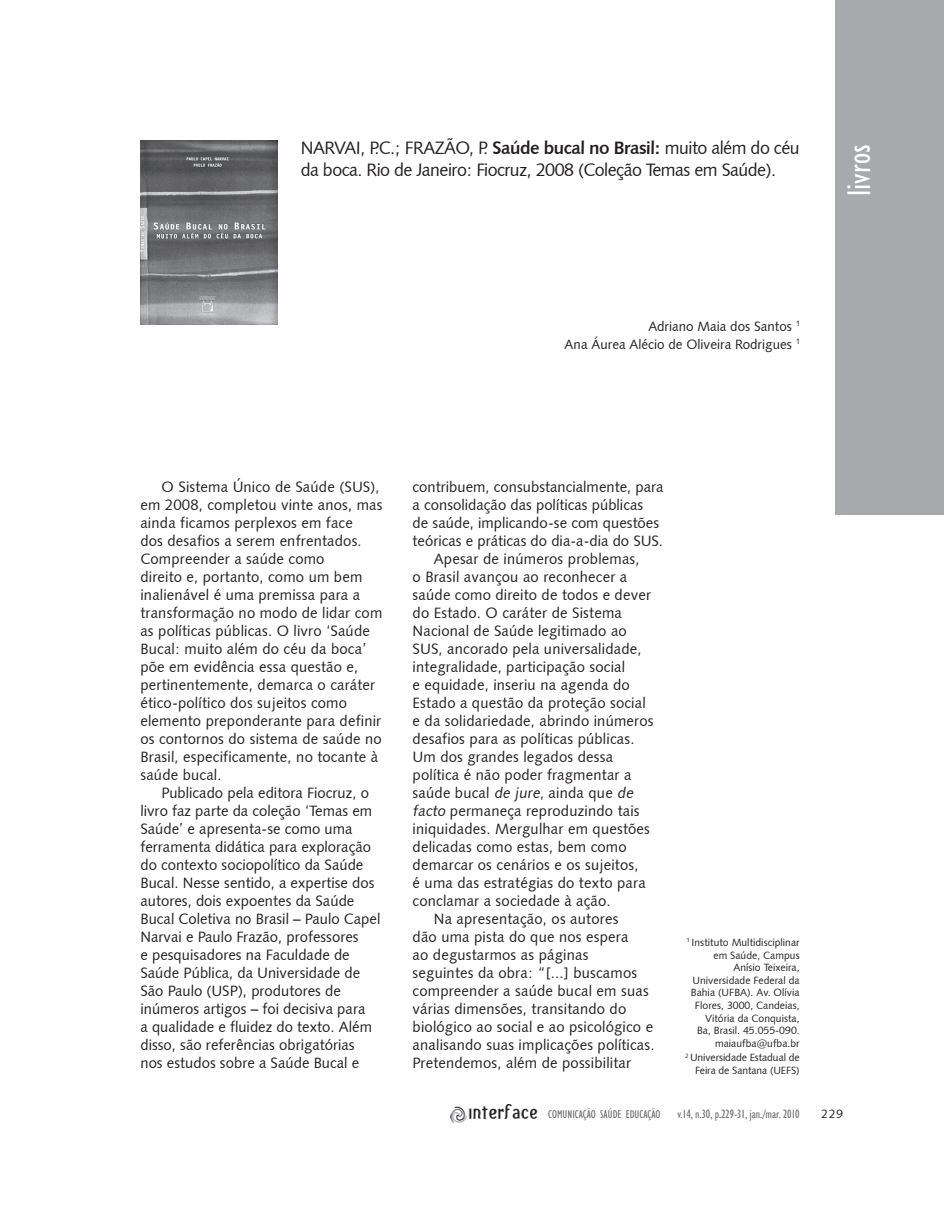
<style>
.page{position:relative;width:944px;height:1214px;background:#fff}
.page>*{position:absolute;margin:0;border:0;box-sizing:border-box;transform-origin:0 0}
.t1{font:condensed 33px "Humanist 521 BT";color:#fff}
.t2{font:18px/21.6px "Humanist 531 BT Roman A";letter-spacing:-.03em;color:#231f20}
.t3{font:15px/18px "Humanist 531 BT Roman A";letter-spacing:.01em;color:#231f20}
.t4{font:13.5px/18px "Humanist 531 BT Roman A";color:#231f20;text-align:right}
.t5{font:condensed 12px "Humanist 521 BT";color:#6c6d70}
.t6{font:12px "Humanist 531 BT Roman A";color:#231f20}
.t7{font:condensed 11.25px "Humanist 521 BT";color:#6c6d70}
.t8{font:10.5px/12.6px "Humanist 531 BT Roman A";color:#231f20;text-align:right}
.s1{font-family:"Humanist 531 BT Bold A"}
</style>
<div class="page">
<div style="left:835px;top:0;width:109px;height:515px;background:#a8a9ad"></div>
<img style="left:451px;top:1104px;width:87px;height:18px">
<img style="left:140px;top:140px;width:137px;height:184px">
<p class="t2" style="left:301px;top:137px;width:500px">NARVAI, P.C.; FRAZÃO, P. <span class="s1">Saúde bucal no Brasil:</span> muito além do céu da boca. Rio de Janeiro: Fiocruz, 2008 (Coleção Temas em Saúde).</p>
<h1 class="t1" style="left:840px;top:196px;width:53px;rotate:-90deg">livros</h1>
<p class="t4" style="left:564px;top:317px;width:237px">Adriano Maia dos Santos <sup>1<br></sup>Ana Áurea Alécio de Oliveira Rodrigues <sup>1</sup></p>
<p class="t3" style="left:140px;top:477px;width:244px;text-indent:21px">O Sistema Único de Saúde (SUS), em 2008, completou vinte anos, mas ainda ficamos perplexos em face<br>dos desafios a serem enfrentados.<br>Compreender a saúde como<br>direito e, portanto, como um bem inalienável é uma premissa para a transformação no modo de lidar com as políticas públicas. O livro ‘Saúde<br>Bucal: muito além do céu da boca’ põe em evidência essa questão e, pertinentemente, demarca o caráter ético-político dos sujeitos como elemento preponderante para definir os contornos do sistema de saúde no<br>Brasil, especificamente, no tocante à saúde bucal.</p>
<p class="t3" style="left:140px;top:783px;width:241px;text-indent:21px">Publicado pela editora Fiocruz, o livro faz parte da coleção ‘Temas em Saúde’ e apresenta-se como uma ferramenta didática para exploração do contexto sociopolítico da Saúde Bucal. Nesse sentido, a expertise dos autores, dois expoentes da Saúde Bucal Coletiva no Brasil – Paulo Capel Narvai e Paulo Frazão, professores<br>e pesquisadores na Faculdade de Saúde Pública, da Universidade de São Paulo (USP), produtores de inúmeros artigos – foi decisiva para<br>a qualidade e fluidez do texto. Além disso, são referências obrigatórias nos estudos sobre a Saúde Bucal e</p>
<p class="t3" style="left:412px;top:477px;width:252px">contribuem, consubstancialmente, para</p>
<p class="t3" style="left:412px;top:495px;width:232px">a consolidação das políticas públicas</p>
<p class="t3" style="left:412px;top:513px;width:248px">de saúde, implicando-se com questões</p>
<p class="t3" style="left:412px;top:531px;width:252px">teóricas e práticas do dia-a-dia do SUS.</p>
<p class="t3" style="left:434px;top:549px;width:207px">Apesar de inúmeros problemas,</p>
<p class="t3" style="left:412px;top:567px;width:216px">o Brasil avançou ao reconhecer a</p>
<p class="t3" style="left:412px;top:585px;width:240px">saúde como direito de todos e dever</p>
<p class="t3" style="left:412px;top:603px;width:211px">do Estado. O caráter de Sistema</p>
<p class="t3" style="left:412px;top:621px;width:216px">Nacional de Saúde legitimado ao</p>
<p class="t3" style="left:412px;top:639px;width:230px">SUS, ancorado pela universalidade,</p>
<p class="t3" style="left:412px;top:657px;width:214px">integralidade, participação social</p>
<p class="t3" style="left:412px;top:675px;width:219px">e equidade, inseriu na agenda do</p>
<p class="t3" style="left:412px;top:693px;width:234px">Estado a questão da proteção social</p>
<p class="t3" style="left:412px;top:711px;width:242px">e da solidariedade, abrindo inúmeros</p>
<p class="t3" style="left:412px;top:729px;width:223px">desafios para as políticas públicas.</p>
<p class="t3" style="left:412px;top:747px;width:202px">Um dos grandes legados dessa</p>
<p class="t3" style="left:412px;top:765px;width:220px">política é não poder fragmentar a</p>
<p class="t3" style="left:412px;top:783px;width:225px">saúde bucal de jure, ainda que de</p>
<p class="t3" style="left:412px;top:801px;width:228px">facto permaneça reproduzindo tais</p>
<p class="t3" style="left:412px;top:819px;width:239px">iniquidades. Mergulhar em questões</p>
<p class="t3" style="left:412px;top:837px;width:215px">delicadas como estas, bem como</p>
<p class="t3" style="left:412px;top:855px;width:227px">demarcar os cenários e os sujeitos,</p>
<p class="t3" style="left:412px;top:873px;width:235px">é uma das estratégias do texto para</p>
<p class="t3" style="left:412px;top:891px;width:200px">conclamar a sociedade à ação.</p>
<p class="t3" style="left:434px;top:909px;width:186px">Na apresentação, os autores</p>
<p class="t3" style="left:412px;top:927px;width:217px">dão uma pista do que nos espera</p>
<p class="t3" style="left:412px;top:945px;width:177px">ao degustarmos as páginas</p>
<p class="t3" style="left:412px;top:963px;width:226px">seguintes da obra: “[...] buscamos</p>
<p class="t3" style="left:412px;top:981px;width:238px">compreender a saúde bucal em suas</p>
<p class="t3" style="left:412px;top:999px;width:215px">várias dimensões, transitando do</p>
<p class="t3" style="left:412px;top:1017px;width:242px">biológico ao social e ao psicológico e</p>
<p class="t3" style="left:412px;top:1035px;width:243px">analisando suas implicações políticas.</p>
<p class="t3" style="left:412px;top:1053px;width:220px">Pretendemos, além de possibilitar</p>
<p class="t8" style="left:686px;top:935px;width:115px"><sup>1</sup> Instituto Multidisciplinar em Saúde, Campus<br>Anísio Teixeira,<br>Universidade Federal da<br>Bahia (UFBA). Av. Olívia<br>Flores, 3000, Candeias,<br>Vitória da Conquista,<br>Ba, Brasil. 45.055-090. maiaufba@ufba.br</p>
<p class="t8" style="left:685px;top:1051px;width:116px"><sup>2</sup> Universidade Estadual de<br>Feira de Santana (UEFS)</p>
<p class="t7" style="left:548px;top:1107px;width:114px">COMUNICAÇÃO SAÚDE EDUCAÇÃO</p>
<p class="t5" style="left:677px;top:1106px;width:124px">v.14, n.30, p.229-31, jan./mar. 2010</p>
<p class="t6" style="left:821px;top:1106px;width:23px">229</p>
</div>
